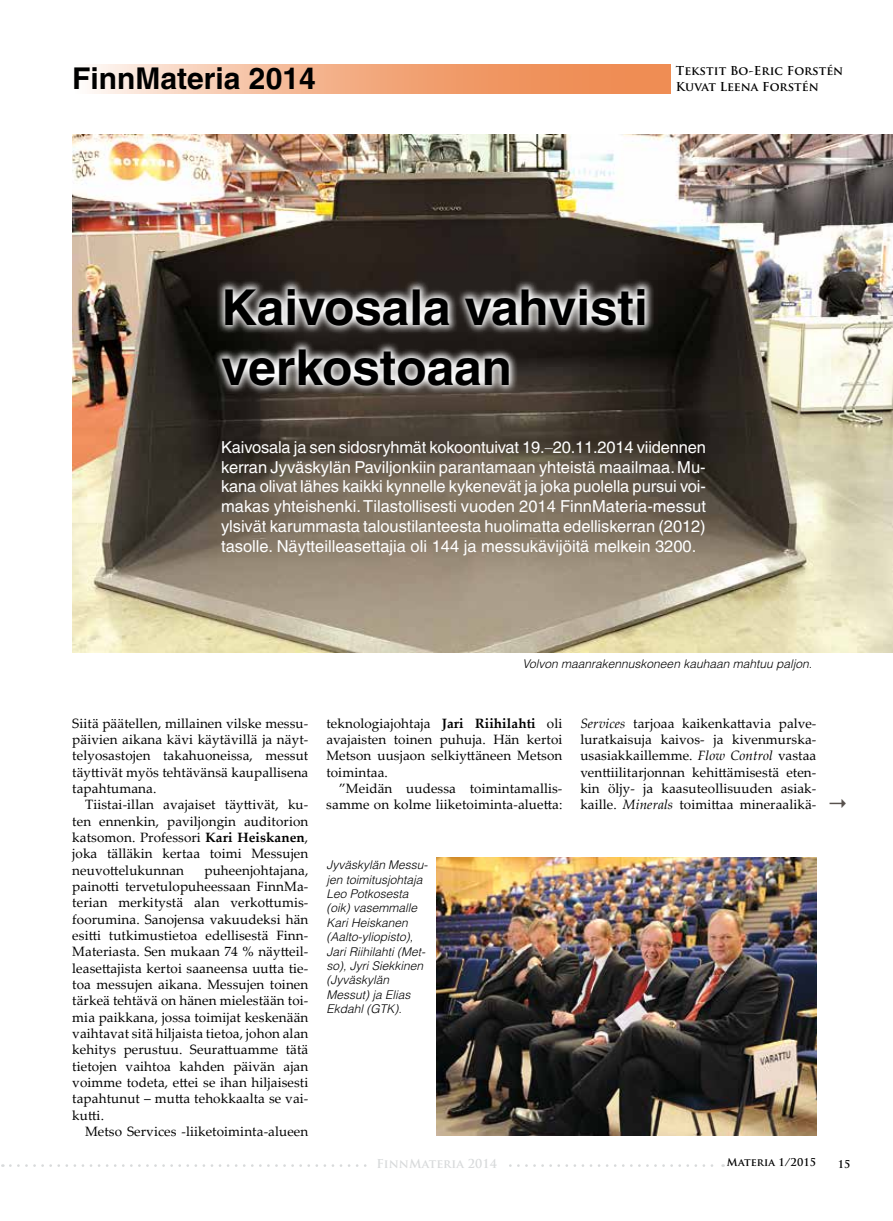
<style>
.page{position:relative;width:893px;height:1221px;background:#fff}
.page>*{position:absolute;margin:0;border:0;box-sizing:border-box;transform-origin:0 0}
.t1{font:700 49.5px/59.4px "Helvetica";color:#000}
.t2{font:700 30px "Helvetica";color:#000}
.t3{font:16.5px/19.8px "Helvetica";color:#fff;text-align:justify}
.t4{font:13.5px/16.4px "Palatino Linotype";letter-spacing:.01em;color:#000;text-align:justify}
.t5{font:italic 300 12px/14.4px "Helvetica";color:#000}
.t6{font:700 12px "Trajan Pro";letter-spacing:.01em;color:#000}
.t7{font:700 12px "Trajan Pro";letter-spacing:.01em;color:#d8dadb}
.t8{font:700 10.5px "Trajan Pro";letter-spacing:.01em;color:#000}
.s1{font-weight:300}
.s2{font-weight:700}
.s3{font-style:italic}
</style>
<div class="page">
<svg style="left:10px;top:1164px;width:714px;height:2px"></svg>
<div style="left:372px;top:1151px;width:134px;height:23px;background:#fff"></div>
<img style="left:72px;top:135px;width:821px;height:517px">
<svg style="left:92px;top:64px;width:579px;height:30px;background:#f3af88"></svg>
<svg style="left:213px;top:279px;width:441px;height:116px"></svg>
<img style="left:436px;top:857px;width:380px;height:278px">
<h2 class="t2" style="left:72px;top:60px;width:245px">FinnMateria 2014</h2>
<p class="t6" style="left:676px;top:63px;width:169px">Tekstit Bo-Eric Forstén</p>
<p class="t6" style="left:676px;top:79px;width:145px">Kuvat Leena Forstén</p>
<h1 class="t1" style="left:221px;top:277px;width:428px">Kaivosala vahvisti verkostoaan</h1>
<p class="t3" style="left:221px;top:437px;width:486px">Kaivosala ja sen sidosryhmät kokoontuivat 19.<span class="s1">–</span>20.11.2014 viidennen kerran Jyväskylän Paviljonkiin parantamaan yhteistä maailmaa. Mu&shy;kana olivat lähes kaikki kynnelle kykenevät ja joka puolella pursui voi&shy;makas yhteishenki. Tilastollisesti vuoden 2014 FinnMateria-messut ylsivät karummasta taloustilanteesta huolimatta edelliskerran (2012) tasolle. Näytteilleasettajia oli 144 ja messukävijöitä melkein 3200.</p>
<p class="t5" style="left:523px;top:656px;width:291px">Volvon maanrakennuskoneen kauhaan mahtuu paljon.</p>
<p class="t4" style="left:72px;top:714px;width:238px">Siitä päätellen, millainen vilske messu&shy;päivien aikana kävi käytävillä ja näyt&shy;telyosastojen takahuoneissa, messut täyttivät myös tehtävänsä kaupallisena tapahtumana.</p>
<p class="t4" style="left:72px;top:796px;width:238px;text-indent:13px">Tiistai-illan avajaiset täyttivät, ku&shy;ten ennenkin, paviljongin auditorion katsomon. Professori <span class="s2">Kari Heiskanen</span>, joka tälläkin kertaa toimi Messujen neuvottelukunnan</p>
<p class="t4" style="left:72px;top:861px;width:238px;text-indent:132px">puheenjohtajana, painotti tervetulopuheessaan FinnMa&shy;terian merkitystä alan verkottumis&shy;foorumina. Sanojensa vakuudeksi hän esitti tutkimustietoa edellisestä Finn-Materiasta. Sen mukaan 74 % näytteil&shy;leasettajista kertoi saaneensa uutta tie&shy;toa messujen aikana. Messujen toinen tärkeä tehtävä on hänen mielestään toi&shy;mia paikkana, jossa toimijat keskenään vaihtavat sitä hiljaista tietoa, johon alan kehitys perustuu. Seurattuamme tätä tietojen vaihtoa kahden päivän ajan voimme todeta, ettei se ihan hiljaisesti tapahtunut – mutta tehokkaalta se vai&shy;kutti.</p>
<p class="t4" style="left:85px;top:1122px;width:225px">Metso Services -liiketoiminta-alueen</p>
<p class="t4" style="left:326px;top:714px;width:238px">teknologiajohtaja <span class="s2">Jari Riihilahti</span> oli avajaisten toinen puhuja. Hän kertoi Metson uusjaon selkiyttäneen Metson toimintaa.</p>
<p class="t4" style="left:326px;top:779px;width:238px;text-align:right">”Meidän uudessa toimintamallis&shy;samme on kolme liiketoiminta-aluetta:</p>
<p class="t4" style="left:580px;top:714px;width:238px"><span class="s3">Services</span> tarjoaa kaikenkattavia palve&shy;luratkaisuja kaivos- ja kivenmurska&shy;usasiakkaillemme. <span class="s3">Flow Control</span> vastaa venttiilitarjonnan kehittämisestä eten&shy;kin öljy- ja kaasuteollisuuden asiak&shy;kaille. <span class="s3">Minerals</span> toimittaa mineraalikä-</p>
<p class="t5" style="left:326px;top:857px;width:103px">Jyväskylän Messu&shy;jen toimitusjohtaja<br>Leo Potkosesta (oik) vasemmalle<br>Kari Heiskanen (Aalto-yliopisto),<br>Jari Riihilahti (Met&shy;so), Jyri Siekkinen (Jyväskylän<br>Messut) ja Elias<br>Ekdahl (GTK).</p>
<p class="t7" style="left:376px;top:1155px;width:122px">FinnMateria 2014</p>
<p class="t8" style="left:727px;top:1156px;width:91px">Materia 1/2015</p>
<p class="t8" style="left:838px;top:1157px;width:14px">15</p>
</div>
